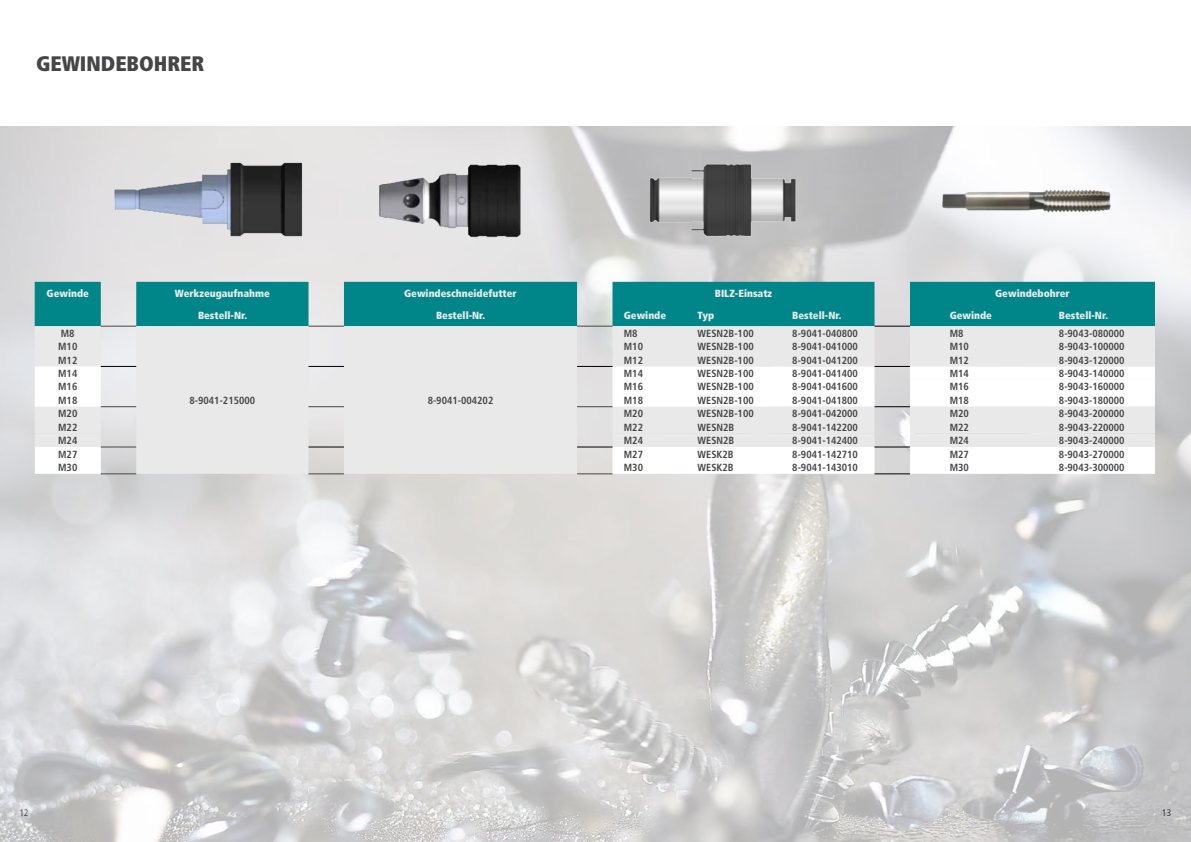
<style>
.page{position:relative;width:1191px;height:842px;background:#fff}
.page>*{position:absolute;margin:0;border:0;box-sizing:border-box;transform-origin:0 0}
.t1{font:900 condensed 21px "Frutiger LT Std";color:#464547}
.t2{font:700 condensed 10.3px "Frutiger LT Std";color:#464547}
.t3{font:900 condensed 10.3px "Frutiger LT Std";color:#e9e9ea}
.t4{font:condensed 9.5px "Frutiger LT Std";color:#464547}
</style>
<div class="page">
<img style="left:0;top:127px;width:1191px;height:715px">
<img style="left:638px;top:128px;width:165px;height:114px">
<img style="left:370px;top:143px;width:164px;height:112px">
<img style="left:108px;top:151px;width:214px;height:96px">
<img style="left:930px;top:163px;width:188px;height:79px">
<svg style="left:35px;top:282px;width:1120px;height:44px;background:#1d9194"></svg>
<div style="left:35px;top:326px;width:1120px;height:27px;background:#e9e9ea"></div>
<div style="left:35px;top:353px;width:1120px;height:13px;background:#e9e9ea"></div>
<svg style="left:35px;top:366px;width:1120px;height:108px;fill:#e9e9ea"></svg>
<svg style="left:910px;top:380px;width:245px;height:27px"></svg>
<hr style="left:101px;top:326px;width:35px;height:1px;background:#464547">
<hr style="left:101px;top:406px;width:35px;height:1px;background:#464547">
<hr style="left:101px;top:473px;width:35px;height:1px;background:#464547">
<hr style="left:308px;top:326px;width:36px;height:1px;background:#464547">
<hr style="left:308px;top:406px;width:36px;height:1px;background:#464547">
<hr style="left:308px;top:473px;width:36px;height:1px;background:#464547">
<hr style="left:577px;top:326px;width:35px;height:1px;background:#464547">
<hr style="left:577px;top:406px;width:35px;height:1px;background:#464547">
<hr style="left:577px;top:473px;width:35px;height:1px;background:#464547">
<hr style="left:101px;top:447px;width:35px;height:1px;background:#464547">
<hr style="left:101px;top:366px;width:35px;height:1px;background:#000">
<hr style="left:308px;top:447px;width:36px;height:1px;background:#000">
<hr style="left:308px;top:366px;width:36px;height:1px;background:#000">
<hr style="left:577px;top:366px;width:35px;height:1px;background:#000">
<hr style="left:577px;top:447px;width:35px;height:1px;background:#000">
<hr style="left:874px;top:326px;width:36px;height:1px;background:#000">
<hr style="left:874px;top:366px;width:36px;height:1px;background:#000">
<hr style="left:874px;top:406px;width:36px;height:1px;background:#000">
<hr style="left:874px;top:447px;width:36px;height:1px;background:#000">
<hr style="left:874px;top:473px;width:36px;height:1px;background:#000">
<h1 class="t1" style="left:36px;top:51px;width:170px">Gewindebohrer</h1>
<p class="t3" style="left:47px;top:287px;width:44px">Gewinde</p>
<p class="t3" style="left:175px;top:287px;width:96px">Werkzeugaufnahme</p>
<p class="t3" style="left:404px;top:287px;width:114px">Gewindeschneidefutter</p>
<p class="t3" style="left:715px;top:287px;width:59px">BILZ-Einsatz</p>
<p class="t3" style="left:995px;top:287px;width:76px">Gewindebohrer</p>
<p class="t3" style="left:198px;top:309px;width:51px">Bestell-Nr.</p>
<p class="t3" style="left:436px;top:309px;width:51px">Bestell-Nr.</p>
<p class="t3" style="left:624px;top:309px;width:44px">Gewinde</p>
<p class="t3" style="left:697px;top:309px;width:18px">Typ</p>
<p class="t3" style="left:792px;top:309px;width:51px">Bestell-Nr.</p>
<p class="t3" style="left:949px;top:309px;width:44px">Gewinde</p>
<p class="t3" style="left:1059px;top:309px;width:51px">Bestell-Nr.</p>
<p class="t2" style="left:61px;top:327px;width:15px">M8</p>
<p class="t2" style="left:624px;top:327px;width:15px">M8</p>
<p class="t2" style="left:697px;top:327px;width:58px">WESN2B-100</p>
<p class="t2" style="left:792px;top:327px;width:67px">8-9041-040800</p>
<p class="t2" style="left:949px;top:327px;width:15px">M8</p>
<p class="t2" style="left:1059px;top:327px;width:67px">8-9043-080000</p>
<p class="t2" style="left:58px;top:340px;width:21px">M10</p>
<p class="t2" style="left:624px;top:340px;width:21px">M10</p>
<p class="t2" style="left:697px;top:340px;width:58px">WESN2B-100</p>
<p class="t2" style="left:792px;top:340px;width:67px">8-9041-041000</p>
<p class="t2" style="left:949px;top:340px;width:21px">M10</p>
<p class="t2" style="left:1059px;top:340px;width:67px">8-9043-100000</p>
<p class="t2" style="left:58px;top:354px;width:21px">M12</p>
<p class="t2" style="left:624px;top:354px;width:21px">M12</p>
<p class="t2" style="left:697px;top:354px;width:58px">WESN2B-100</p>
<p class="t2" style="left:792px;top:354px;width:67px">8-9041-041200</p>
<p class="t2" style="left:949px;top:354px;width:21px">M12</p>
<p class="t2" style="left:1059px;top:354px;width:67px">8-9043-120000</p>
<p class="t2" style="left:58px;top:367px;width:21px">M14</p>
<p class="t2" style="left:624px;top:367px;width:21px">M14</p>
<p class="t2" style="left:697px;top:367px;width:58px">WESN2B-100</p>
<p class="t2" style="left:792px;top:367px;width:67px">8-9041-041400</p>
<p class="t2" style="left:949px;top:367px;width:21px">M14</p>
<p class="t2" style="left:1059px;top:367px;width:67px">8-9043-140000</p>
<p class="t2" style="left:58px;top:381px;width:21px">M16</p>
<p class="t2" style="left:624px;top:381px;width:21px">M16</p>
<p class="t2" style="left:697px;top:381px;width:58px">WESN2B-100</p>
<p class="t2" style="left:792px;top:381px;width:67px">8-9041-041600</p>
<p class="t2" style="left:949px;top:381px;width:21px">M16</p>
<p class="t2" style="left:1059px;top:381px;width:67px">8-9043-160000</p>
<p class="t2" style="left:58px;top:394px;width:21px">M18</p>
<p class="t2" style="left:624px;top:394px;width:21px">M18</p>
<p class="t2" style="left:697px;top:394px;width:58px">WESN2B-100</p>
<p class="t2" style="left:792px;top:394px;width:67px">8-9041-041800</p>
<p class="t2" style="left:949px;top:394px;width:21px">M18</p>
<p class="t2" style="left:1059px;top:394px;width:67px">8-9043-180000</p>
<p class="t2" style="left:58px;top:408px;width:21px">M20</p>
<p class="t2" style="left:624px;top:408px;width:21px">M20</p>
<p class="t2" style="left:697px;top:408px;width:58px">WESN2B-100</p>
<p class="t2" style="left:792px;top:408px;width:67px">8-9041-042000</p>
<p class="t2" style="left:949px;top:408px;width:21px">M20</p>
<p class="t2" style="left:1059px;top:408px;width:67px">8-9043-200000</p>
<p class="t2" style="left:58px;top:421px;width:21px">M22</p>
<p class="t2" style="left:624px;top:421px;width:21px">M22</p>
<p class="t2" style="left:697px;top:421px;width:38px">WESN2B</p>
<p class="t2" style="left:792px;top:421px;width:67px">8-9041-142200</p>
<p class="t2" style="left:949px;top:421px;width:21px">M22</p>
<p class="t2" style="left:1059px;top:421px;width:67px">8-9043-220000</p>
<p class="t2" style="left:58px;top:434px;width:21px">M24</p>
<p class="t2" style="left:624px;top:434px;width:21px">M24</p>
<p class="t2" style="left:697px;top:434px;width:38px">WESN2B</p>
<p class="t2" style="left:792px;top:434px;width:67px">8-9041-142400</p>
<p class="t2" style="left:949px;top:434px;width:21px">M24</p>
<p class="t2" style="left:1059px;top:434px;width:67px">8-9043-240000</p>
<p class="t2" style="left:58px;top:448px;width:21px">M27</p>
<p class="t2" style="left:624px;top:448px;width:21px">M27</p>
<p class="t2" style="left:697px;top:448px;width:38px">WESK2B</p>
<p class="t2" style="left:792px;top:448px;width:67px">8-9041-142710</p>
<p class="t2" style="left:949px;top:448px;width:21px">M27</p>
<p class="t2" style="left:1059px;top:448px;width:67px">8-9043-270000</p>
<p class="t2" style="left:58px;top:461px;width:21px">M30</p>
<p class="t2" style="left:624px;top:461px;width:21px">M30</p>
<p class="t2" style="left:697px;top:461px;width:38px">WESK2B</p>
<p class="t2" style="left:792px;top:461px;width:67px">8-9041-143010</p>
<p class="t2" style="left:949px;top:461px;width:21px">M30</p>
<p class="t2" style="left:1059px;top:461px;width:67px">8-9043-300000</p>
<p class="t2" style="left:189px;top:394px;width:67px">8-9041-215000</p>
<p class="t2" style="left:428px;top:394px;width:67px">8-9041-004202</p>
<p class="t4" style="left:20px;top:807px;width:10px">12</p>
<p class="t4" style="left:1162px;top:807px;width:10px">13</p>
</div>
